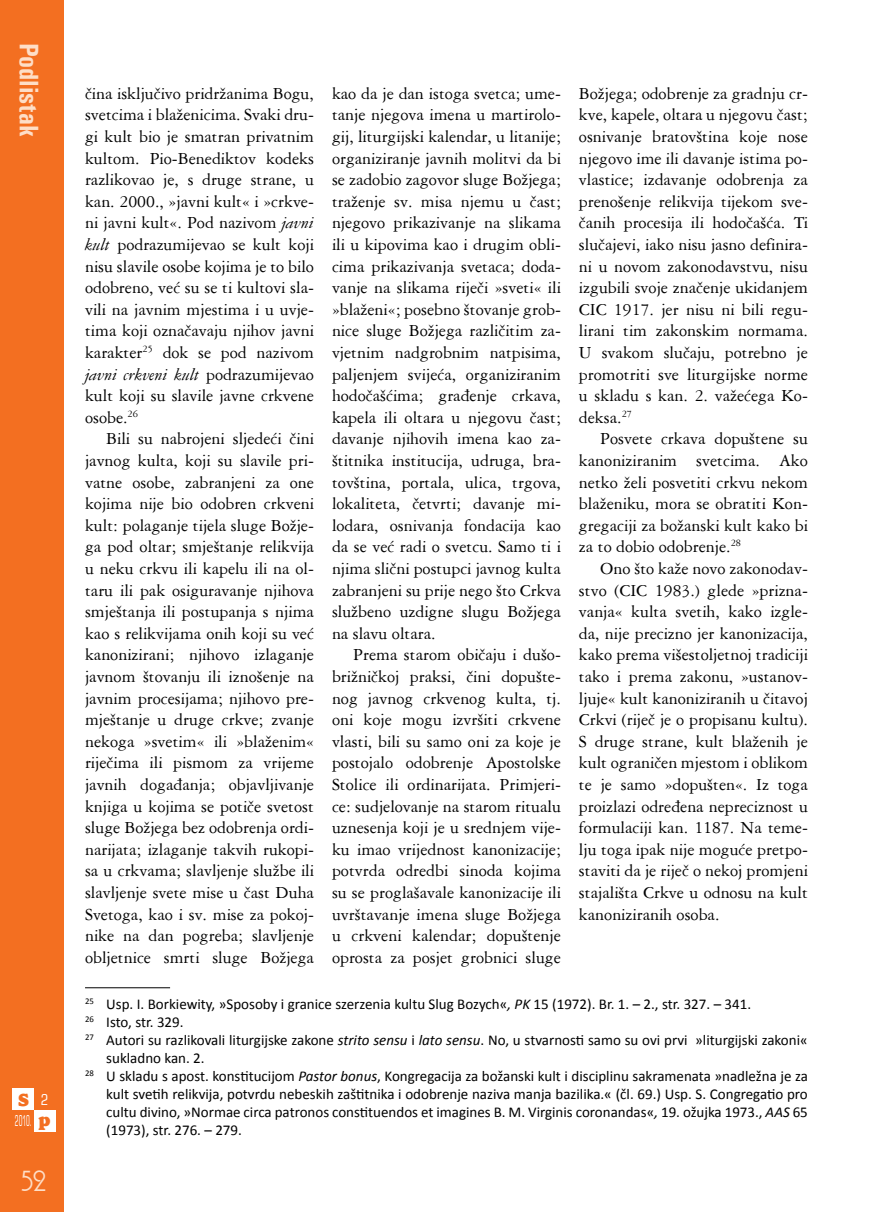
<style>
.page{position:relative;width:893px;height:1212px;background:#fff}
.page>*{position:absolute;margin:0;border:0;box-sizing:border-box;transform-origin:0 0}
.t1{font:700 condensed 27px "Univers";color:#fedec7}
.t2{font:27px "Andes";color:#fedec7}
.t3{font:18px/21.6px "American Garamond BT";color:#000;text-align:justify}
.t4{font:800 18px "Alfredo";color:#f36f21}
.t5{font:15px "Calibri";color:#000}
.t6{font:condensed 15px "Square 721 BT";color:#fff;scale:.5 1}
.t7{font:condensed 15px "Square 721 BT";color:#fff}
.s1{font-family:"Alfredo";font-weight:800;font-stretch:normal;font-size:18px;color:#f36f21}
.s2{font-style:italic}
</style>
<div class="page">
<div style="left:0;top:0;width:64px;height:1212px;background:#f36f21"></div>
<div style="left:13px;top:1089px;width:21px;height:21px;background:#fff"></div>
<div style="left:34px;top:1110px;width:21px;height:21px;background:#fff"></div>
<hr style="left:85px;top:987px;width:85px;height:1px;background:#000">
<h1 class="t1" style="left:46px;top:43px;width:96px;rotate:90deg">Podlistak</h1>
<p class="t4" style="left:18px;top:1090px;width:12px">S</p>
<p class="t6" style="left:15px;top:1112px;width:72px">2010. <span class="s1">p</span></p>
<p class="t7" style="left:41px;top:1090px;width:9px">2</p>
<h1 class="t2" style="left:21px;top:1169px;width:26px">52</h1>
<p class="t3" style="left:85px;top:82px;width:230px">čina isključivo pridržanima Bogu, svetcima i blaženicima. Svaki dru&shy;gi kult bio je smatran privatnim kultom. Pio-Benediktov kodeks razlikovao je, s druge strane, u kan. 2000., »javni kult« i »crkve&shy;ni javni kult«. Pod nazivom <span class="s2">javni kult</span> podrazumijevao se kult koji nisu slavile osobe kojima je to bilo odobreno, već su se ti kultovi sla&shy;vili na javnim mjestima i u uvje&shy;tima koji označavaju njihov javni karakter<sup>25</sup> dok se pod nazivom <span class="s2">javni crkveni kult</span> podrazumijevao kult koji su slavile javne crkvene osobe.<sup>26</sup></p>
<p class="t3" style="left:85px;top:428px;width:230px;text-indent:21px">Bili su nabrojeni sljedeći čini javnog kulta, koji su slavile pri&shy;vatne osobe, zabranjeni za one kojima nije bio odobren crkveni kult: polaganje tijela sluge Božje&shy;ga pod oltar; smještanje relikvija u neku crkvu ili kapelu ili na ol&shy;taru ili pak osiguravanje njihova smještanja ili postupanja s njima kao s relikvijama onih koji su već kanonizirani; njihovo izlaganje javnom štovanju ili iznošenje na javnim procesijama; njihovo pre&shy;mještanje u druge crkve; zvanje nekoga »svetim« ili »blaženim« riječima ili pismom za vrijeme javnih događanja; objavljivanje knjiga u kojima se potiče svetost sluge Božjega bez odobrenja ordi&shy;narijata; izlaganje takvih rukopi&shy;sa u crkvama; slavljenje službe ili slavljenje svete mise u čast Duha Svetoga, kao i sv. mise za pokoj&shy;nike na dan pogreba; slavljenje obljetnice smrti sluge Božjega</p>
<p class="t3" style="left:332px;top:82px;width:230px">kao da je dan istoga svetca; ume&shy;tanje njegova imena u martirolo&shy;gij, liturgijski kalendar, u litanije; organiziranje javnih molitvi da bi se zadobio zagovor sluge Božjega; traženje sv. misa njemu u čast; njegovo prikazivanje na slikama ili u kipovima kao i drugim obli&shy;cima prikazivanja svetaca; doda&shy;vanje na slikama riječi »sveti« ili »blaženi«; posebno štovanje grob&shy;nice sluge Božjega različitim za&shy;vjetnim nadgrobnim natpisima, paljenjem svijeća, organiziranim hodočašćima; građenje crkava, kapela ili oltara u njegovu čast; davanje njihovih imena kao za&shy;štitnika institucija, udruga, bra&shy;tovština, portala, ulica, trgova, lokaliteta, četvrti; davanje mi&shy;lodara, osnivanja fondacija kao da se već radi o svetcu. Samo ti i njima slični postupci javnog kulta zabranjeni su prije nego što Crkva službeno uzdigne slugu Božjega na slavu oltara.</p>
<p class="t3" style="left:332px;top:644px;width:230px;text-indent:21px">Prema starom običaju i dušo&shy;brižničkoj praksi, čini dopušte&shy;nog javnog crkvenog kulta, tj. oni koje mogu izvršiti crkvene vlasti, bili su samo oni za koje je postojalo odobrenje Apostolske Stolice ili ordinarijata. Primjeri&shy;ce: sudjelovanje na starom ritualu uznesenja koji je u srednjem vije&shy;ku imao vrijednost kanonizacije; potvrda odredbi sinoda kojima su se proglašavale kanonizacije ili uvrštavanje imena sluge Božjega u crkveni kalendar; dopuštenje oprosta za posjet grobnici sluge</p>
<p class="t3" style="left:579px;top:82px;width:230px">Božjega; odobrenje za gradnju cr&shy;kve, kapele, oltara u njegovu čast; osnivanje bratovština koje nose njegovo ime ili davanje istima po&shy;vlastice; izdavanje odobrenja za prenošenje relikvija tijekom sve&shy;čanih procesija ili hodočašća. Ti slučajevi, iako nisu jasno definira&shy;ni u novom zakonodavstvu, nisu izgubili svoje značenje ukidanjem CIC 1917. jer nisu ni bili regu&shy;lirani tim zakonskim normama.<br>U svakom slučaju, potrebno je promotriti sve liturgijske norme u skladu s kan. 2. važećega Ko&shy;deksa.<sup>27</sup></p>
<p class="t3" style="left:579px;top:428px;width:230px;text-indent:21px">Posvete crkava dopuštene su kanoniziranim svetcima. Ako netko želi posvetiti crkvu nekom blaženiku, mora se obratiti Kon&shy;gregaciji za božanski kult kako bi za to dobio odobrenje.<sup>28</sup></p>
<p class="t3" style="left:579px;top:557px;width:230px;text-indent:21px">Ono što kaže novo zakonodav&shy;stvo (CIC 1983.) glede »prizna&shy;vanja« kulta svetih, kako izgle&shy;da, nije precizno jer kanonizacija, kako prema višestoljetnoj tradiciji tako i prema zakonu, »ustanov&shy;ljuje« kult kanoniziranih u čitavoj Crkvi (riječ je o propisanu kultu).<br>S druge strane, kult blaženih je kult ograničen mjestom i oblikom te je samo »dopušten«. Iz toga proizlazi određena nepreciznost u formulaciji kan. 1187. Na teme&shy;lju toga ipak nije moguće pretpo&shy;staviti da je riječ o nekoj promjeni stajališta Crkve u odnosu na kult kanoniziranih osoba.</p>
<p class="t5" style="left:85px;top:995px;width:668px"><sup>25</sup> Usp. I. Borkiewity, »Sposoby i granice szerzenia kultu Slug Bozych«<span class="s2">, PK</span> 15 (1972). Br. 1. – 2., str. 327. – 341.</p>
<p class="t5" style="left:85px;top:1013px;width:100px"><sup>26</sup> Isto, str. 329.</p>
<p class="t5" style="left:85px;top:1031px;width:724px"><sup>27</sup> Autori su razlikovali liturgijske zakone <span class="s2">strito sensu</span> i <span class="s2">lato sensu</span>. No, u stvarnosti samo su ovi prvi »liturgijski zakoni«</p>
<p class="t5" style="left:106px;top:1049px;width:100px">sukladno kan. 2.</p>
<p class="t5" style="left:85px;top:1067px;width:724px"><sup>28</sup> U skladu s apost. konstitucijom <span class="s2">Pastor bonus</span>, Kongregacija za božanski kult i disciplinu sakramenata »nadležna je za</p>
<p class="t5" style="left:106px;top:1085px;width:703px">kult svetih relikvija, potvrdu nebeskih zaštitnika i odobrenje naziva manja bazilika.« (čl. 69.) Usp. S. Congregatio pro</p>
<p class="t5" style="left:106px;top:1103px;width:703px">cultu divino, »Normae circa patronos constituendos et imagines B. M. Virginis coronandas«<span class="s2">,</span> 19. ožujka 1973., <span class="s2">AAS</span> 65</p>
<p class="t5" style="left:106px;top:1121px;width:137px">(1973), str. 276. – 279.</p>
</div>
